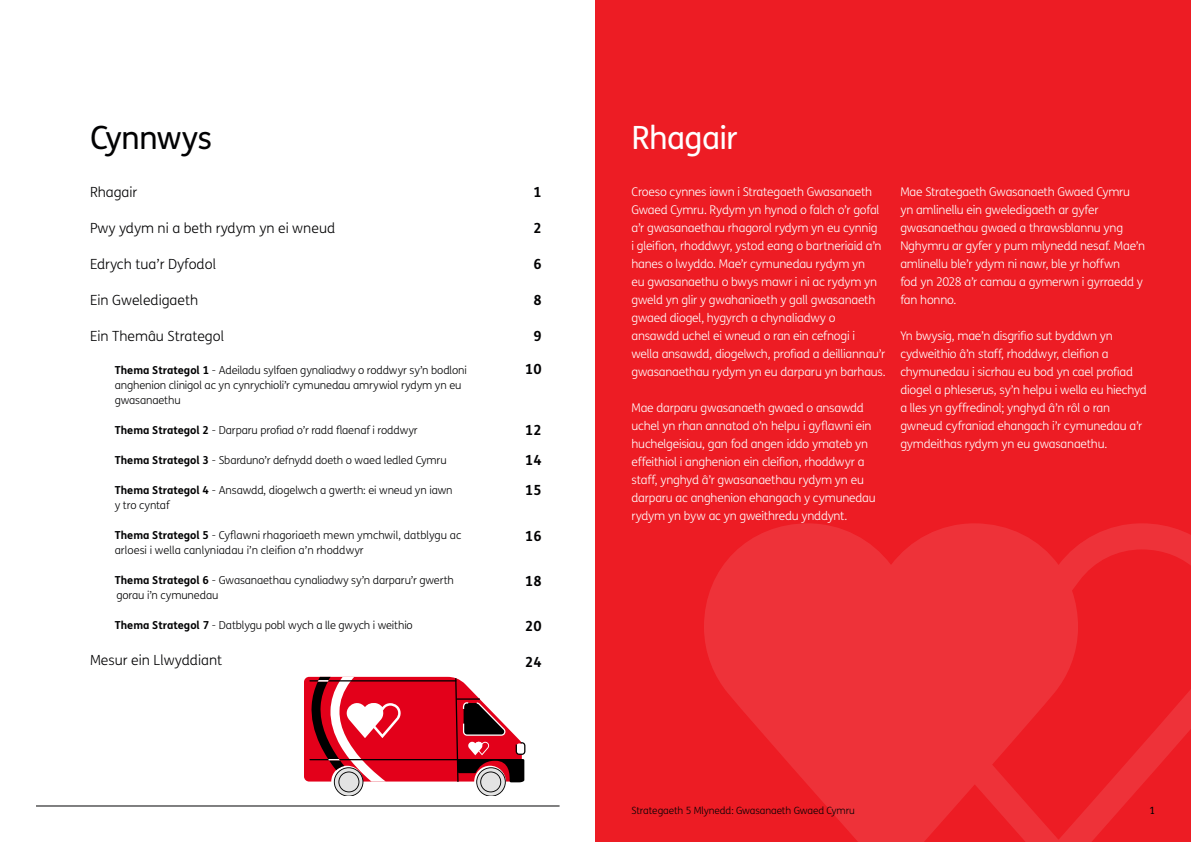
<style>
.page{position:relative;width:1191px;height:842px;background:#fff}
.page>*{position:absolute;margin:0;border:0;box-sizing:border-box;transform-origin:0 0}
.t1{font:32px "FS Me";letter-spacing:-.025em;color:#fff}
.t2{font:32px "FS Me";letter-spacing:-.025em;color:#020203}
.t3{font:300 14px "FS Me";color:#020203}
.t4{font:700 14px/30px "FS Me";color:#020203;text-align:justify}
.t5{font:300 12px/18px "FS Me";letter-spacing:-.015em;color:#fff}
.t6{font:300 11px/15px "FS Me";letter-spacing:-.01em;color:#020203}
.t7{font:300 10px "FS Me";letter-spacing:-.01em;color:#020203}
.t8{font:10px "FS Me";color:#020203}
.s1{font-weight:700}
</style>
<div class="page">
<div style="left:595px;top:0;width:596px;height:842px;background:#ed1c24"></div>
<svg style="left:704px;top:523px;width:487px;height:319px;fill:#ee3239"></svg>
<hr style="left:36px;top:806px;width:523px;height:1px;background:#020203">
<svg style="left:305px;top:677px;width:220px;height:119px"></svg>
<h1 class="t2" style="left:90px;top:115px;width:124px">Cynnwys</h1>
<p class="t3" style="left:90px;top:182px;width:49px">Rhagair</p>
<p class="t3" style="left:90px;top:218px;width:247px">Pwy ydym ni a beth rydym yn ei wneud</p>
<p class="t3" style="left:90px;top:254px;width:128px">Edrych tua’r Dyfodol</p>
<p class="t3" style="left:90px;top:290px;width:110px">Ein Gweledigaeth</p>
<p class="t3" style="left:90px;top:326px;width:136px">Ein Themâu Strategol</p>
<p class="t6" style="left:115px;top:362px;width:353px"><span class="s1">Thema Strategol 1</span> - Adeiladu sylfaen gynaliadwy o roddwyr sy’n bodloni anghenion clinigol ac yn cynrychioli’r cymunedau amrywiol rydym yn eu gwasanaethu</p>
<p class="t6" style="left:115px;top:422px;width:304px"><span class="s1">Thema Strategol 2</span> - Darparu profiad o’r radd flaenaf i roddwyr</p>
<p class="t6" style="left:115px;top:452px;width:333px"><span class="s1">Thema Strategol 3</span> - Sbarduno’r defnydd doeth o waed ledled Cymru</p>
<p class="t6" style="left:115px;top:482px;width:339px"><span class="s1">Thema Strategol 4</span> - Ansawdd, diogelwch a gwerth: ei wneud yn iawn y tro cyntaf</p>
<p class="t6" style="left:115px;top:527px;width:348px"><span class="s1">Thema Strategol 5</span> - Cyflawni rhagoriaeth mewn ymchwil, datblygu ac arloesi i wella canlyniadau i’n cleifion a’n rhoddwyr</p>
<p class="t6" style="left:115px;top:572px;width:341px"><span class="s1">Thema Strategol 6</span> - Gwasanaethau cynaliadwy sy’n darparu’r gwerth gorau i’n cymunedau</p>
<p class="t6" style="left:115px;top:617px;width:299px"><span class="s1">Thema Strategol 7</span> - Datblygu pobl wych a lle gwych i weithio</p>
<p class="t3" style="left:90px;top:650px;width:134px">Mesur ein Llwyddiant</p>
<p class="t4" style="left:533px;top:176px;width:10px">1</p>
<p class="t4" style="left:533px;top:212px;width:10px">2</p>
<p class="t4" style="left:533px;top:248px;width:10px">6</p>
<p class="t4" style="left:533px;top:284px;width:10px">8</p>
<p class="t4" style="left:533px;top:320px;width:10px">9</p>
<p class="t4" style="left:525px;top:353px;width:18px">10</p>
<p class="t4" style="left:525px;top:414px;width:18px">12<br>14<br>15</p>
<p class="t4" style="left:525px;top:520px;width:18px">16</p>
<p class="t4" style="left:525px;top:565px;width:18px">18</p>
<p class="t4" style="left:525px;top:610px;width:18px">20</p>
<p class="t4" style="left:525px;top:646px;width:18px">24</p>
<h1 class="t1" style="left:631px;top:115px;width:108px">Rhagair</h1>
<p class="t5" style="left:631px;top:182px;width:256px">Croeso cynnes iawn i Strategaeth Gwasanaeth Gwaed Cymru. Rydym yn hynod o falch o’r gofal a’r gwasanaethau rhagorol rydym yn eu cynnig<br>i gleifion, rhoddwyr, ystod eang o bartneriaid a’n hanes o lwyddo. Mae’r cymunedau rydym yn<br>eu gwasanaethu o bwys mawr i ni ac rydym yn gweld yn glir y gwahaniaeth y gall gwasanaeth gwaed diogel, hygyrch a chynaliadwy o ansawdd uchel ei wneud o ran ein cefnogi i<br>wella ansawdd, diogelwch, profiad a deilliannau’r gwasanaethau rydym yn eu darparu yn barhaus.</p>
<p class="t5" style="left:631px;top:398px;width:246px">Mae darparu gwasanaeth gwaed o ansawdd uchel yn rhan annatod o’n helpu i gyflawni ein huchelgeisiau, gan fod angen iddo ymateb yn effeithiol i anghenion ein cleifion, rhoddwyr a staff, ynghyd â’r gwasanaethau rydym yn eu darparu ac anghenion ehangach y cymunedau rydym yn byw ac yn gweithredu ynddynt.</p>
<p class="t5" style="left:900px;top:182px;width:246px">Mae Strategaeth Gwasanaeth Gwaed Cymru yn amlinellu ein gweledigaeth ar gyfer gwasanaethau gwaed a thrawsblannu yng Nghymru ar gyfer y pum mlynedd nesaf. Mae’n amlinellu ble’r ydym ni nawr, ble yr hoffwn<br>fod yn 2028 a’r camau a gymerwn i gyrraedd y fan honno.</p>
<p class="t5" style="left:900px;top:326px;width:248px">Yn bwysig, mae’n disgrifio sut byddwn yn cydweithio â’n staff, rhoddwyr, cleifion a chymunedau i sicrhau eu bod yn cael profiad diogel a phleserus, sy’n helpu i wella eu hiechyd a lles yn gyffredinol; ynghyd â’n rôl o ran gwneud cyfraniad ehangach i’r cymunedau a’r gymdeithas rydym yn eu gwasanaethu.</p>
<p class="t7" style="left:631px;top:803px;width:225px">Strategaeth 5 Mlynedd: Gwasanaeth Gwaed Cymru</p>
<p class="t8" style="left:1149px;top:803px;width:7px">1</p>
</div>
